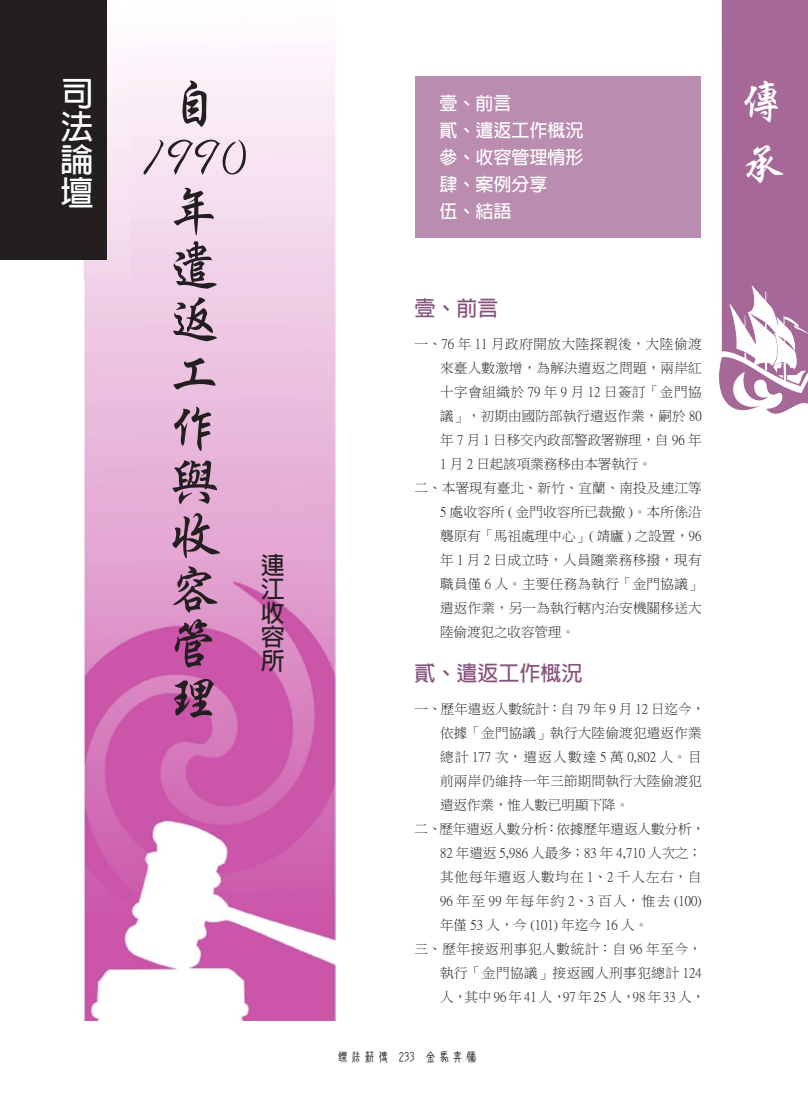
<style>
.page{position:relative;width:808px;height:1106px;background:#fff}
.page>*{position:absolute;margin:0;border:0;box-sizing:border-box;transform-origin:0 0}
.沿革第一目{font:54px/54px "Singkai EG Bold Big 5";color:#231f20;text-align:center}
.表格段落{font:45px/63px "Singkai EG Bold Big 5";color:#fff}
.t1{font:700 33px/33px "Adobe Fan Heiti Std";color:#fff;text-align:justify}
.t2{font:700 24px/24px "Adobe Fan Heiti Std";color:#231f20;text-align:justify}
.一般段落樣式{font:700 21px "Adobe Fan Heiti Std";color:#86537b}
.無縮排{font:700 18px "Adobe Fan Heiti Std";color:#fff}
.簡單_一_多{font:13.5px/24px "P Ming Li U";letter-spacing:.01em;color:#231f20;text-align:justify}
.簡單_一_多-2{font:13.5px/24px "P Ming Li U";letter-spacing:.045em;color:#231f20}
.t3{font:13.5px "DF New Chuan Md HKP BF";color:#231f20}
</style>
<div class="page">
<img style="left:719px;top:0;width:89px;height:414px">
<img style="left:81px;top:0;width:255px;height:1020px">
<div style="left:0;top:0;width:106px;height:259px;background:#231f20"></div>
<div style="left:415px;top:77px;width:286px;height:161px;background:#ba8cb0"></div>
<p class="t1" style="left:61px;top:78px;width:33px">司法論壇</p>
<p class="沿革第一目" style="left:140px;top:77px;width:110px">自<br>1990年遣返工<br>作<br>與收容管<br>理</p>
<p class="t2" style="left:261px;top:554px;width:25px">連江收容所</p>
<p class="無縮排" style="left:439px;top:93px;width:73px">壹、前言</p>
<p class="無縮排" style="left:439px;top:120px;width:145px">貳、遣返工作概況</p>
<p class="無縮排" style="left:439px;top:147px;width:145px">參、收容管理情形</p>
<p class="無縮排" style="left:439px;top:174px;width:109px">肆、案例分享</p>
<p class="無縮排" style="left:439px;top:201px;width:73px">伍、結語</p>
<p class="一般段落樣式" style="left:415px;top:296px;width:85px">壹、前言</p>
<p class="簡單_一_多" style="left:440px;top:332px;width:263px;text-indent:-26px">一、76 年 11 月政府開放大陸探親後，大陸偷渡來臺人數激增，為解決遣返之問題，兩岸紅十字會組織於 79 年 9 月 12 日簽訂「金門協議」，初期由國防部執行遣返作業，嗣於 80年 7 月 1 日移交內政部警政署辦理，自 96 年1 月 2 日起該項業務移由本署執行。</p>
<p class="簡單_一_多" style="left:440px;top:476px;width:263px;text-indent:-26px">二、本署現有臺北、新竹、宜蘭、南投及連江等5 處收容所 ( 金門收容所已裁撤 )。本所係沿襲原有「馬祖處理中心」( 靖廬 ) 之設置，96年 1 月 2 日成立時，人員隨業務移撥，現有職員僅 6 人。主要任務為執行「金門協議」遣返作業，另一為執行轄內治安機關移送大陸偷渡犯之收容管理。</p>
<p class="一般段落樣式" style="left:415px;top:660px;width:169px">貳、遣返工作概況</p>
<p class="簡單_一_多" style="left:440px;top:697px;width:266px;text-align:left;text-indent:-26px">一、歷年遣返人數統計：自 79 年 9 月 12 日迄今，依據「金門協議」執行大陸偷渡犯遣返作業總計 177 次，遣返人數達 5 萬 0,802 人。目前兩岸仍維持一年三節期間執行大陸偷渡犯遣返作業，惟人數已明顯下降。</p>
<p class="簡單_一_多" style="left:440px;top:817px;width:266px;text-align:left;text-indent:-26px">二、歷年遣返人數分析：依據歷年遣返人數分析，<br>82 年遣返 5,986 人最多；83 年 4,710 人次之；其他每年遣返人數均在 1、2 千人左右，自<br>96 年至 99 年每年約 2、3 百人，惟去 (100)年僅 53 人，今 (101) 年迄今 16 人。</p>
<p class="簡單_一_多-2" style="left:440px;top:937px;width:266px;text-indent:-26px">三、歷年接返刑事犯人數統計：自 96 年至今，執行「金門協議」接返國人刑事犯總計 124人，其中 96 年 41 人，97 年 25 人，98 年 33 人，</p>
<p class="t3" style="left:336px;top:1050px;width:143px">鑠法薪傳 233 金馬奔騰</p>
<p class="表格段落" style="left:740px;top:70px;width:46px">傳承</p>
</div>
